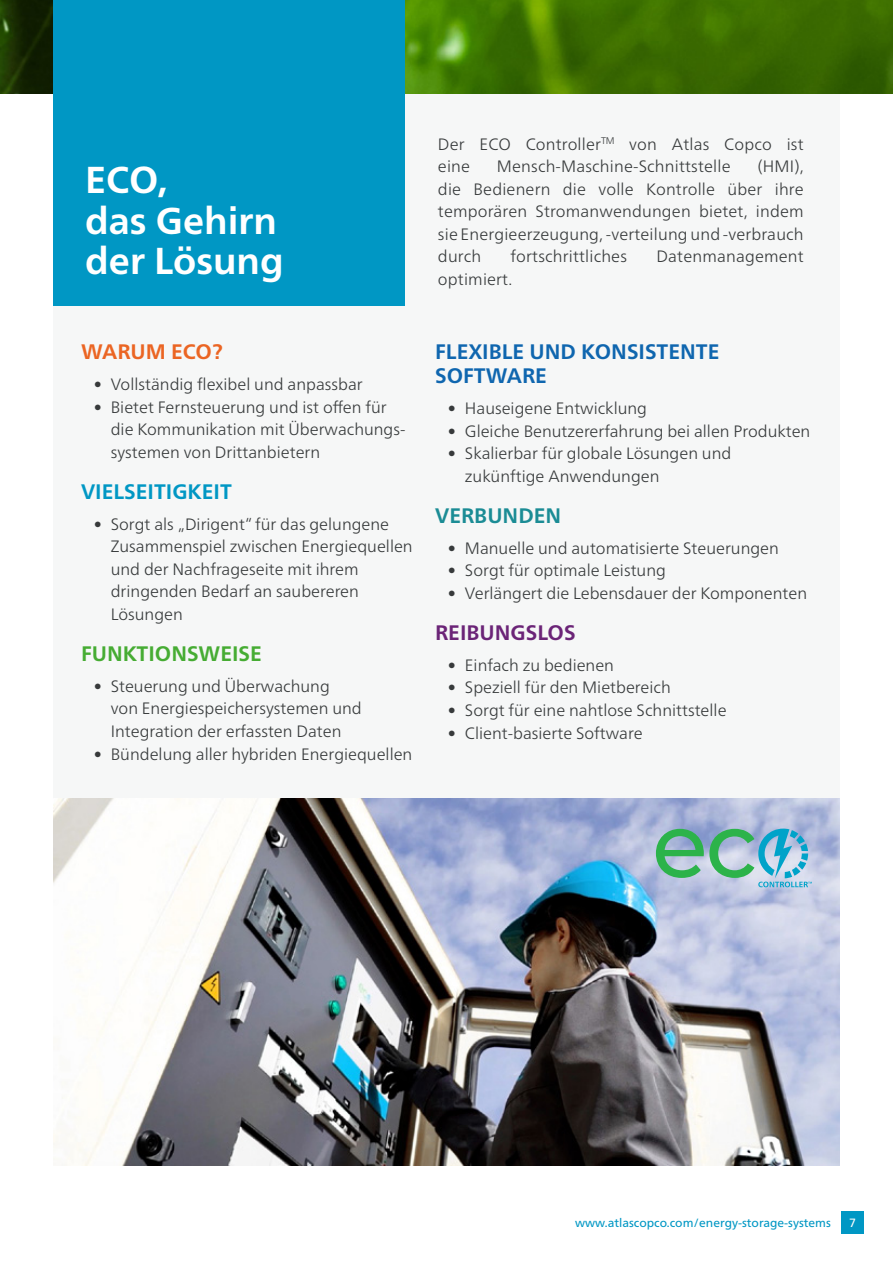
<style>
.page{position:relative;width:893px;height:1263px;background:#fff}
.page>*{position:absolute;margin:0;border:0;box-sizing:border-box;transform-origin:0 0}
.t1{font:700 37.5px/40.5px "Neue Frutiger World";color:#fff}
.t2{font:700 21px/24px "Neue Frutiger World";color:#0f66af}
.t3{font:700 21px "Neue Frutiger World";color:#0097c4}
.t4{font:700 21px "Neue Frutiger World";color:#46ac33}
.t5{font:700 21px "Neue Frutiger World";color:#6b2477}
.t6{font:700 21px "Neue Frutiger World";color:#eb6523}
.t7{font:700 21px "Neue Frutiger World";color:#1b8c95}
.t8{font:300 16.5px/22.5px "Neue Frutiger World";color:#373a3b}
.t9{font:12px "Neue Frutiger World";color:#0097c4}
.t10{font:12px "Neue Frutiger World";color:#fff}
</style>
<div class="page">
<div style="left:841px;top:1211px;width:23px;height:23px;background:#0097c4"></div>
<div style="left:53px;top:94px;width:787px;height:704px;background:#f6f7f7"></div>
<img style="left:0;top:0;width:893px;height:94px">
<div style="left:53px;top:0;width:352px;height:305px;background:#0097c4"></div>
<img style="left:53px;top:798px;width:787px;height:367px">
<svg style="left:656px;top:828px;width:156px;height:59px;background:#88bdbe"></svg>
<h1 class="t1" style="left:85px;top:159px;width:200px">ECO,<br>das Gehirn der Lösung</h1>
<p class="t6" style="left:81px;top:334px;width:143px">WARUM ECO?</p>
<p class="t8" style="left:94px;top:373px;width:270px">• Vollständig flexibel und anpassbar</p>
<p class="t8" style="left:111px;top:396px;width:295px;text-indent:-17px">• Bietet Fernsteuerung und ist offen für die Kommunikation mit Überwachungs&shy;systemen von Drittanbietern</p>
<p class="t3" style="left:81px;top:473px;width:152px">VIELSEITIGKEIT</p>
<p class="t8" style="left:111px;top:513px;width:303px;text-indent:-17px">• Sorgt als „Dirigent“ für das gelungene<br>Zusammenspiel zwischen Energiequellen und der Nachfrageseite mit ihrem dringenden Bedarf an saubereren<br>Lösungen</p>
<p class="t4" style="left:81px;top:635px;width:182px">FUNKTIONSWEISE</p>
<p class="t8" style="left:111px;top:675px;width:252px;text-indent:-17px">• Steuerung und Überwachung<br>von Energiespeichersystemen und<br>Integration der erfassten Daten</p>
<p class="t8" style="left:94px;top:742px;width:320px">• Bündelung aller hybriden Energiequellen</p>
<p class="t8" style="left:438px;top:133px;width:367px">Der ECO Controller<sup>TM</sup> von Atlas Copco ist eine</p>
<p class="t8" style="left:438px;top:155px;width:367px;text-align:justify;text-indent:319px">(HMI), die Bedienern die volle Kontrolle über ihre temporären Stromanwendungen bietet, indem sie Energieerzeugung, -verteilung und -verbrauch durch</p>
<p class="t8" style="left:497px;top:155px;width:235px">Mensch-Maschine-Schnittstelle</p>
<p class="t8" style="left:511px;top:245px;width:118px">fortschrittliches</p>
<p class="t8" style="left:656px;top:245px;width:149px">Datenmanagement</p>
<p class="t8" style="left:438px;top:268px;width:76px">optimiert.</p>
<p class="t2" style="left:435px;top:340px;width:286px">FLEXIBLE UND KONSISTENTE<br>SOFTWARE</p>
<p class="t8" style="left:448px;top:397px;width:201px">• Hauseigene Entwicklung</p>
<p class="t8" style="left:448px;top:420px;width:364px">• Gleiche Benutzererfahrung bei allen Produkten</p>
<p class="t8" style="left:465px;top:442px;width:268px;text-indent:-17px">• Skalierbar für globale Lösungen und zukünftige Anwendungen</p>
<p class="t7" style="left:435px;top:497px;width:128px">VERBUNDEN</p>
<p class="t8" style="left:448px;top:537px;width:332px">• Manuelle und automatisierte Steuerungen</p>
<p class="t8" style="left:448px;top:559px;width:220px">• Sorgt für optimale Leistung</p>
<p class="t8" style="left:448px;top:582px;width:361px">• Verlängert die Lebensdauer der Komponenten</p>
<p class="t5" style="left:435px;top:614px;width:142px">REIBUNGSLOS</p>
<p class="t8" style="left:448px;top:654px;width:168px">• Einfach zu bedienen</p>
<p class="t8" style="left:448px;top:676px;width:224px">• Speziell für den Mietbereich</p>
<p class="t8" style="left:448px;top:699px;width:280px">• Sorgt für eine nahtlose Schnittstelle</p>
<p class="t8" style="left:448px;top:721px;width:196px">• Client-basierte Software</p>
<p class="t9" style="left:575px;top:1213px;width:257px">www.atlascopco.com/energy-storage-systems</p>
<p class="t10" style="left:849px;top:1214px;width:8px">7</p>
</div>
